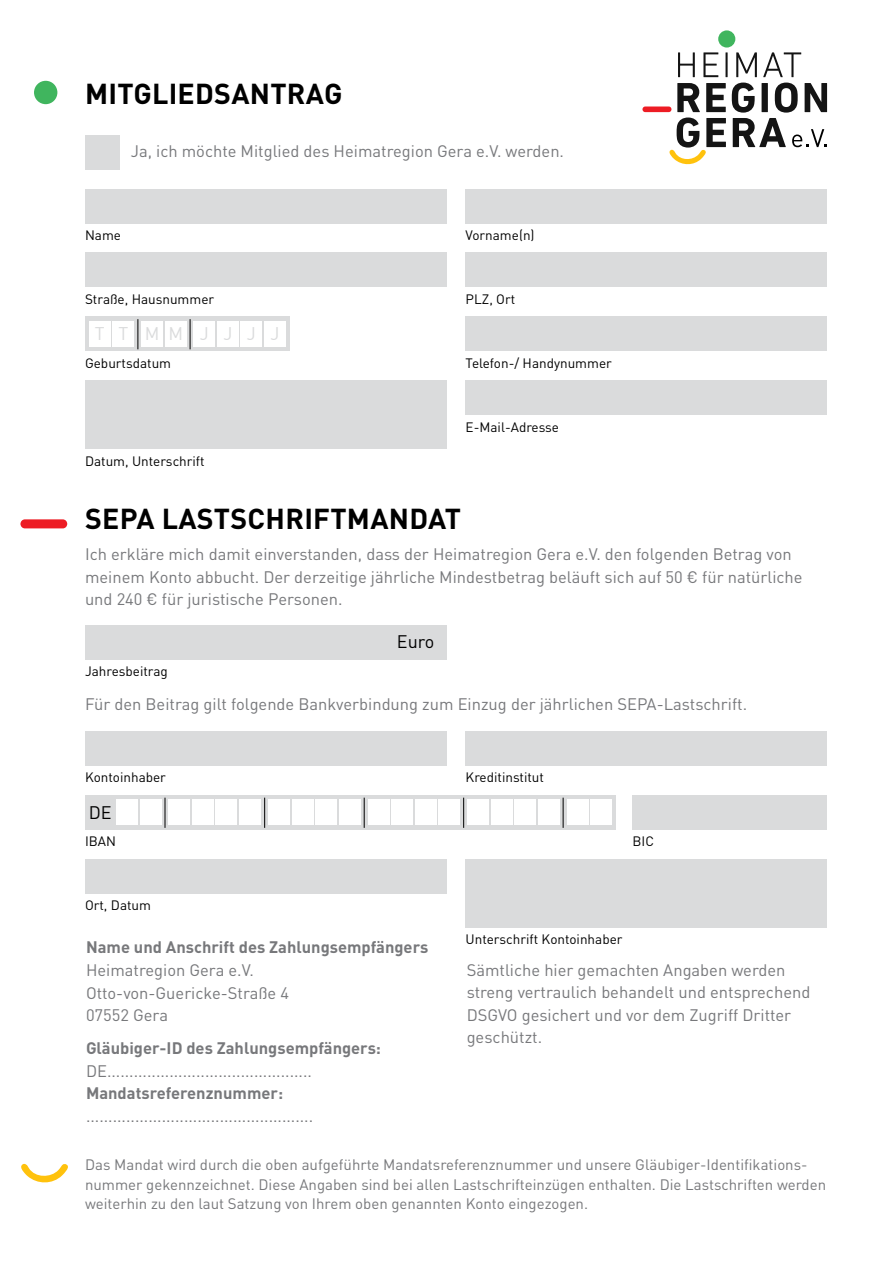
<style>
.page{position:relative;width:893px;height:1263px;background:#fff}
.page>*{position:absolute;margin:0;border:0;box-sizing:border-box;transform-origin:0 0}
.t1{font:700 28.5px "DIN Pro";letter-spacing:.01em;color:#000}
.t2{font:18px "DIN Offc Pro";letter-spacing:.805em;color:#dadbdc}
.t3{font:18px "DIN Pro";color:#000}
.t4{font:16.5px/22.5px "DIN Pro";color:#77787b}
.t5{font:700 16.5px "DIN Pro";color:#77787b}
.t6{font:15px/19.5px "DIN Pro";color:#77787b}
.t7{font:13.5px "DIN Pro";color:#000}
</style>
<div class="page">
<div style="left:642px;top:107px;width:29px;height:5px;background:#ed1c24;border-radius:3px"></div>
<svg style="left:678px;top:52px;width:17px;height:25px"></svg>
<svg style="left:703px;top:52px;width:15px;height:25px"></svg>
<hr style="left:725px;top:52px;width:3px;height:25px;background:#141414">
<svg style="left:736px;top:52px;width:21px;height:25px"></svg>
<svg style="left:763px;top:52px;width:38px;height:25px"></svg>
<svg style="left:677px;top:83px;width:23px;height:29px"></svg>
<svg style="left:706px;top:83px;width:20px;height:29px"></svg>
<svg style="left:669px;top:118px;width:57px;height:47px"></svg>
<div style="left:718px;top:30px;width:17px;height:18px;background:#40b55e;border-radius:50%"></div>
<svg style="left:732px;top:83px;width:95px;height:64px"></svg>
<div style="left:34px;top:81px;width:23px;height:23px;background:#40b55e;border-radius:50%"></div>
<div style="left:20px;top:519px;width:47px;height:9px;background:#ed1c24;border-radius:4px"></div>
<svg style="left:21px;top:1163px;width:47px;height:20px"></svg>
<div style="left:85px;top:189px;width:361px;height:34px;background:#dadbdc"></div>
<div style="left:85px;top:136px;width:34px;height:34px;background:#dadbdc"></div>
<div style="left:85px;top:731px;width:361px;height:34px;background:#dadbdc"></div>
<div style="left:85px;top:859px;width:361px;height:34px;background:#dadbdc"></div>
<div style="left:85px;top:625px;width:361px;height:34px;background:#dadbdc"></div>
<div style="left:85px;top:253px;width:361px;height:34px;background:#dadbdc"></div>
<div style="left:85px;top:381px;width:361px;height:68px;background:#dadbdc"></div>
<div style="left:85px;top:317px;width:204px;height:34px;background:#dadbdc"></div>
<div style="left:85px;top:795px;width:530px;height:34px;background:#dadbdc"></div>
<div style="left:466px;top:189px;width:361px;height:34px;background:#dadbdc"></div>
<div style="left:466px;top:731px;width:361px;height:34px;background:#dadbdc"></div>
<div style="left:632px;top:795px;width:195px;height:34px;background:#dadbdc"></div>
<div style="left:466px;top:253px;width:361px;height:34px;background:#dadbdc"></div>
<div style="left:466px;top:317px;width:361px;height:34px;background:#dadbdc"></div>
<div style="left:466px;top:381px;width:361px;height:34px;background:#dadbdc"></div>
<div style="left:89px;top:321px;width:22px;height:26px;background:#fff"></div>
<div style="left:116px;top:799px;width:22px;height:26px;background:#fff"></div>
<div style="left:113px;top:321px;width:21px;height:26px;background:#fff"></div>
<div style="left:140px;top:799px;width:21px;height:26px;background:#fff"></div>
<div style="left:142px;top:321px;width:21px;height:26px;background:#fff"></div>
<div style="left:194px;top:321px;width:21px;height:26px;background:#fff"></div>
<div style="left:169px;top:799px;width:21px;height:26px;background:#fff"></div>
<div style="left:268px;top:799px;width:22px;height:26px;background:#fff"></div>
<div style="left:368px;top:799px;width:21px;height:26px;background:#fff"></div>
<div style="left:467px;top:799px;width:22px;height:26px;background:#fff"></div>
<div style="left:567px;top:799px;width:21px;height:26px;background:#fff"></div>
<div style="left:165px;top:321px;width:21px;height:26px;background:#fff"></div>
<div style="left:217px;top:321px;width:22px;height:26px;background:#fff"></div>
<div style="left:192px;top:799px;width:22px;height:26px;background:#fff"></div>
<div style="left:292px;top:799px;width:21px;height:26px;background:#fff"></div>
<div style="left:391px;top:799px;width:22px;height:26px;background:#fff"></div>
<div style="left:491px;top:799px;width:21px;height:26px;background:#fff"></div>
<div style="left:590px;top:799px;width:22px;height:26px;background:#fff"></div>
<div style="left:241px;top:321px;width:21px;height:26px;background:#fff"></div>
<div style="left:216px;top:799px;width:21px;height:26px;background:#fff"></div>
<div style="left:315px;top:799px;width:22px;height:26px;background:#fff"></div>
<div style="left:415px;top:799px;width:21px;height:26px;background:#fff"></div>
<div style="left:514px;top:799px;width:22px;height:26px;background:#fff"></div>
<div style="left:264px;top:321px;width:22px;height:26px;background:#fff"></div>
<div style="left:239px;top:799px;width:22px;height:26px;background:#fff"></div>
<div style="left:339px;top:799px;width:21px;height:26px;background:#fff"></div>
<div style="left:438px;top:799px;width:22px;height:26px;background:#fff"></div>
<div style="left:538px;top:799px;width:21px;height:26px;background:#fff"></div>
<hr style="left:138px;top:319px;width:1px;height:30px;background:#000">
<hr style="left:165px;top:798px;width:1px;height:30px;background:#000">
<hr style="left:264px;top:798px;width:1px;height:30px;background:#000">
<hr style="left:364px;top:798px;width:1px;height:30px;background:#000">
<hr style="left:463px;top:798px;width:1px;height:30px;background:#000">
<hr style="left:563px;top:798px;width:1px;height:30px;background:#000">
<hr style="left:190px;top:319px;width:1px;height:30px;background:#000">
<div style="left:466px;top:859px;width:361px;height:68px;background:#dadbdc"></div>
<h1 class="t1" style="left:85px;top:74px;width:259px">Mitgliedsantrag</h1>
<p class="t4" style="left:131px;top:139px;width:435px">Ja, ich möchte Mitglied des Heimatregion Gera e.V. werden.</p>
<p class="t7" style="left:85px;top:226px;width:38px">Name</p>
<p class="t7" style="left:466px;top:226px;width:71px">Vorname(n)</p>
<p class="t7" style="left:85px;top:290px;width:131px">Straße, Hausnummer</p>
<p class="t2" style="left:95px;top:320px;width:186px">TT MM JJJJ</p>
<p class="t7" style="left:85px;top:354px;width:88px">Geburtsdatum</p>
<p class="t7" style="left:85px;top:451px;width:121px">Datum, Unterschrift</p>
<p class="t7" style="left:466px;top:290px;width:51px">PLZ, Ort</p>
<p class="t7" style="left:466px;top:354px;width:148px">Telefon-/ Handynummer</p>
<p class="t7" style="left:466px;top:417px;width:95px">E-Mail-Adresse</p>
<h1 class="t1" style="left:85px;top:499px;width:378px">SE PA lastschriftmandat</h1>
<p class="t4" style="left:85px;top:542px;width:719px">Ich erkläre mich damit einverstanden, dass der Heimatregion Gera e.V. den folgenden Betrag von meinem Konto abbucht. Der derzeitige jährliche Mindestbetrag beläuft sich auf 50 € für natürliche und 240 € für juristische Personen.</p>
<p class="t7" style="left:85px;top:662px;width:84px">Jahresbeitrag</p>
<p class="t3" style="left:397px;top:630px;width:39px">Euro</p>
<p class="t4" style="left:85px;top:692px;width:664px">Für den Beitrag gilt folgende Bankverbindung zum Einzug der jährlichen SEPA-Lastschrift.</p>
<p class="t7" style="left:85px;top:768px;width:82px">Kontoinhaber</p>
<p class="t3" style="left:89px;top:800px;width:24px">DE</p>
<p class="t7" style="left:85px;top:832px;width:32px">IBAN</p>
<p class="t7" style="left:85px;top:896px;width:67px">Ort, Datum</p>
<p class="t7" style="left:466px;top:768px;width:80px">Kreditinstitut</p>
<p class="t7" style="left:632px;top:832px;width:23px">BIC</p>
<p class="t7" style="left:466px;top:930px;width:158px">Unterschrift Kontoinhaber</p>
<p class="t4" style="left:467px;top:958px;width:345px">Sämtliche hier gemachten Angaben werden streng vertraulich behandelt und entsprechend DSGVO gesichert und vor dem Zugriff Dritter geschützt.</p>
<p class="t5" style="left:86px;top:936px;width:344px">Name und Anschrift des Zahlungsempfängers</p>
<p class="t4" style="left:86px;top:958px;width:205px">Heimatregion Gera e.V.<br>Otto-von-Guericke-Straße 4<br>07552 Gera</p>
<p class="t5" style="left:86px;top:1037px;width:297px">Gläubiger-ID des Zahlungsempfängers:</p>
<p class="t4" style="left:86px;top:1059px;width:227px">DE..............................................</p>
<p class="t5" style="left:86px;top:1082px;width:199px">Mandatsreferenznummer:</p>
<p class="t4" style="left:86px;top:1104px;width:229px">...................................................</p>
<p class="t6" style="left:85px;top:1154px;width:743px">Das Mandat wird durch die oben aufgeführte Mandatsreferenznummer und unsere Gläubiger-Identifikations&shy;nummer gekennzeichnet. Diese Angaben sind bei allen Lastschrifteinzügen enthalten. Die Lastschriften werden weiterhin zu den laut Satzung von Ihrem oben genannten Konto eingezogen.</p>
</div>
